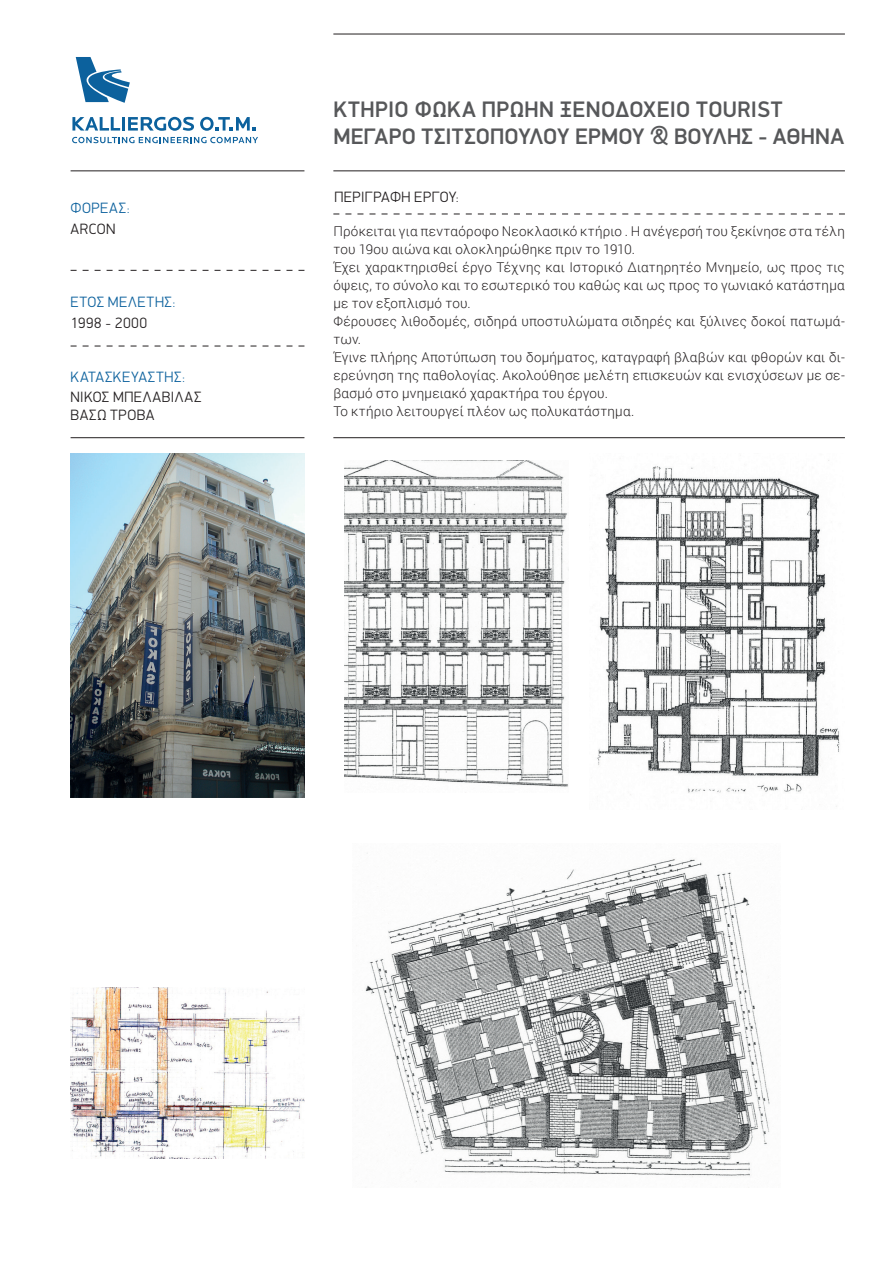
<style>
.page{position:relative;width:893px;height:1263px;background:#fff}
.page>*{position:absolute;margin:0;border:0;box-sizing:border-box;transform-origin:0 0}
.t1{font:500 22.5px/27px "PF Din Display";letter-spacing:.015em;color:#57585a}
.t2{font:300 15px "PF Din Display";letter-spacing:.035em;color:#231f20}
.t3{font:300 15px "PF Din Display";letter-spacing:.04em;color:#0c619d}
.t4{font:300 13.5px/18px "Roboto";letter-spacing:.02em;color:#231f20}
</style>
<div class="page">
<hr style="left:333px;top:34px;width:512px;height:1px;background:#231f20">
<hr style="left:333px;top:171px;width:512px;height:1px;background:#231f20">
<hr style="left:71px;top:171px;width:233px;height:1px;background:#231f20">
<hr style="left:333px;top:437px;width:512px;height:1px;background:#231f20">
<hr style="left:71px;top:437px;width:233px;height:1px;background:#231f20">
<svg style="left:333px;top:214px;width:512px;height:1px"></svg>
<svg style="left:71px;top:270px;width:233px;height:1px"></svg>
<svg style="left:71px;top:346px;width:233px;height:1px"></svg>
<svg style="left:72px;top:117px;width:48px;height:14px"></svg>
<hr style="left:122px;top:117px;width:3px;height:14px;background:#0c619d">
<svg style="left:128px;top:117px;width:66px;height:14px"></svg>
<svg style="left:200px;top:117px;width:56px;height:14px"></svg>
<svg style="left:72px;top:137px;width:186px;height:6px"></svg>
<svg style="left:76px;top:57px;width:54px;height:46px"></svg>
<img style="left:345px;top:460px;width:223px;height:327px">
<img style="left:589px;top:460px;width:251px;height:347px">
<img style="left:71px;top:453px;width:233px;height:344px">
<img style="left:71px;top:988px;width:233px;height:170px">
<img style="left:365px;top:853px;width:405px;height:335px">
<p class="t3" style="left:71px;top:199px;width:61px">ΦΟΡΕΑΣ:</p>
<p class="t2" style="left:71px;top:219px;width:47px">ARCON</p>
<p class="t3" style="left:71px;top:293px;width:106px">ΕΤΟΣ ΜΕΛΕΤΗΣ:</p>
<p class="t2" style="left:71px;top:313px;width:78px">1998 - 2000</p>
<p class="t3" style="left:71px;top:368px;width:116px">ΚΑΤΑΣΚΕΥΑΣΤΗΣ:</p>
<p class="t2" style="left:71px;top:388px;width:132px">ΝΙΚΟΣ ΜΠΕΛΑΒΙΛΑΣ</p>
<p class="t2" style="left:71px;top:406px;width:86px">ΒΑΣΩ ΤΡΟΒΑ</p>
<p class="t1" style="left:333px;top:96px;width:512px">ΚΤΗΡΙΟ ΦΩΚΑ ΠΡΩΗΝ ΞΕΝΟΔΟΧΕΙΟ TOURIST<br>ΜΕΓΑΡΟ ΤΣΙΤΣΟΠΟΥΛΟΥ ΕΡΜΟΥ &amp; ΒΟΥΛΗΣ - ΑΘΗΝΑ</p>
<p class="t2" style="left:334px;top:188px;width:126px">ΠΕΡΙΓΡΑΦΗ ΕΡΓΟΥ:</p>
<p class="t4" style="left:333px;top:222px;width:513px">Πρόκειται για πενταόροφο Νεοκλασικό κτήριο . Η ανέγερσή του ξεκίνησε στα τέλη του 19ου αιώνα και ολοκληρώθηκε πριν το 1910.</p>
<p class="t4" style="left:333px;top:258px;width:513px;text-align:justify">Έχει χαρακτηρισθεί έργο Τέχνης και Ιστορικό Διατηρητέο Μνημείο, ως προς τις όψεις, το σύνολο και το εσωτερικό του καθώς και ως προς το γωνιακό κατάστημα με τον εξοπλισμό του.</p>
<p class="t4" style="left:333px;top:312px;width:513px">Φέρουσες λιθοδομές, σιδηρά υποστυλώματα σιδηρές και ξύλινες δοκοί πατωμά&shy;των.</p>
<p class="t4" style="left:333px;top:348px;width:513px;text-align:justify">Έγινε πλήρης Αποτύπωση του δομήματος, καταγραφή βλαβών και φθορών και δι&shy;ερεύνηση της παθολογίας. Ακολούθησε μελέτη επισκευών και ενισχύσεων με σε&shy;βασμό στο μνημειακό χαρακτήρα του έργου.</p>
<p class="t4" style="left:333px;top:402px;width:302px">Το κτήριο λειτουργεί πλέον ως πολυκατάστημα.</p>
</div>
